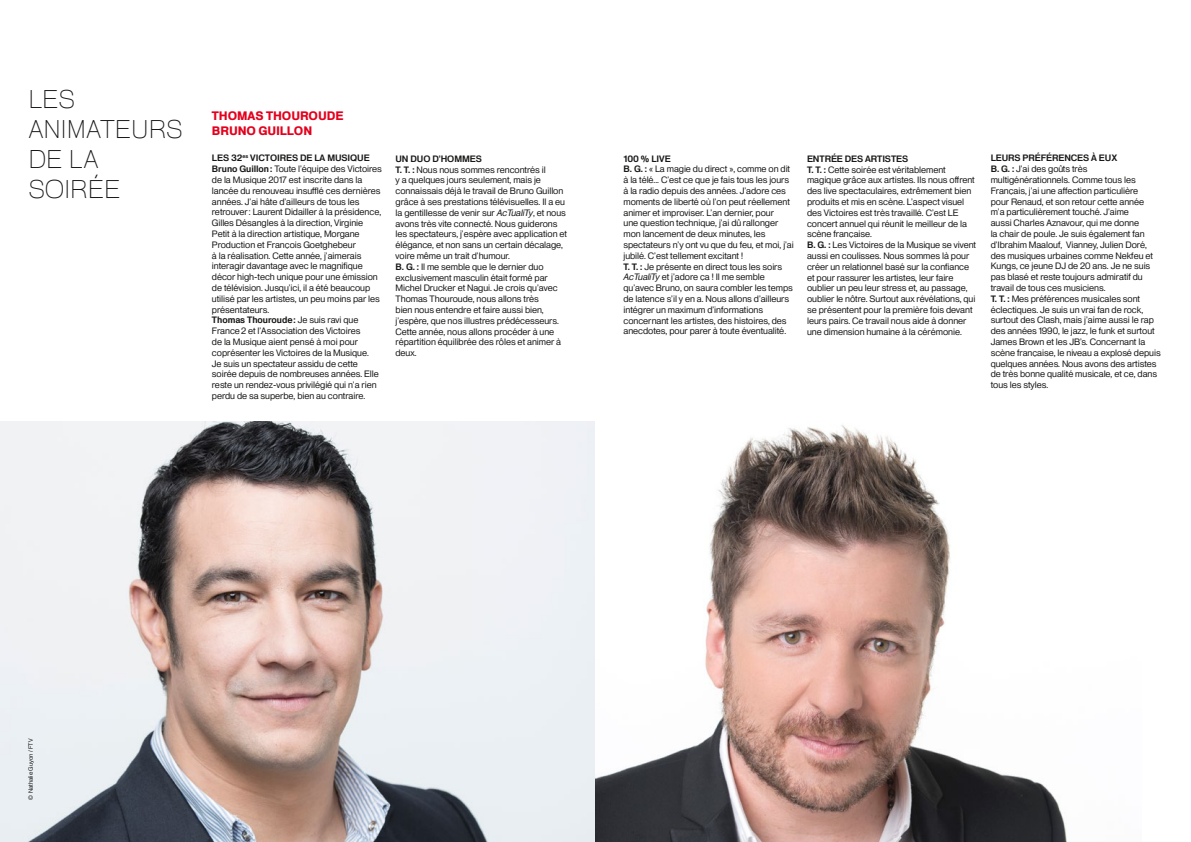
<style>
.page{position:relative;width:1191px;height:842px;background:#fff}
.page>*{position:absolute;margin:0;border:0;box-sizing:border-box;transform-origin:0 0}
.t1{font:100 25px/30px "FTV Heldustry";color:#181716}
.t2{font:900 12px "FTV Heldustry";color:#e4001d}
.t3{font:9px/10.8px "FTV Heldustry";color:#181716}
.t4{font:600 9px "FTV Heldustry";color:#181716}
.t5{font:6px "FTV Heldustry";color:#181716}
.s1{font-weight:600}
.s2{font-style:italic}
</style>
<div class="page">
<img style="left:0;top:421px;width:1067px;height:421px">
<p class="t1" style="left:28px;top:83px;width:156px">LES<br>ANIMATEURS<br>DE LA</p>
<p class="t1" style="left:28px;top:173px;width:94px">SOIRÉE</p>
<p class="t2" style="left:212px;top:109px;width:133px">THOMAS THOUROUDE</p>
<p class="t2" style="left:212px;top:123px;width:102px">BRUNO GUILLON</p>
<p class="t4" style="left:212px;top:153px;width:159px">LES 32<sup>es</sup> VICTOIRES DE LA MUSIQUE</p>
<p class="t3" style="left:212px;top:164px;width:171px"><span class="s1">Bruno Guillon:</span> Toute l’équipe des Victoires de la Musique 2017 est inscrite dans la lancée du renouveau insufflé ces dernières années. J’ai hâte d’ailleurs de tous les retrouver: Laurent Didailler à la présidence, Gilles Désangles à la direction, Virginie Petit à la direction artistique, Morgane Production et François Goetghebeur<br>à la réalisation. Cette année, j’aimerais interagir davantage avec le magnifique décor high-tech unique pour une émission de télévision. Jusqu’ici, il a été beaucoup utilisé par les artistes, un peu moins par les présentateurs.</p>
<p class="t3" style="left:212px;top:315px;width:168px"><span class="s1">Thomas Thouroude:</span> Je suis ravi que France2 et l’Association des Victoires<br>de la Musique aient pensé à moi pour coprésenter les Victoires de la Musique.<br>Je suis un spectateur assidu de cette soirée depuis de nombreuses années. Elle reste un rendez-vous privilégié qui n’a rien perdu de sa superbe, bien au contraire.</p>
<p class="t4" style="left:395px;top:153px;width:88px">UN DUO D’HOMMES</p>
<p class="t3" style="left:395px;top:164px;width:173px"><span class="s1">T. T. :</span> Nous nous sommes rencontrés il<br>y a quelques jours seulement, mais je connaissais déjà le travail de Bruno Guillon grâce à ses prestations télévisuelles. Il a eu la gentillesse de venir sur <span class="s2">AcTualiTy</span>, et nous avons très vite connecté. Nous guiderons les spectateurs, j’espère avec application et élégance, et non sans un certain décalage, voire même un trait d’humour.</p>
<p class="t3" style="left:395px;top:261px;width:167px"><span class="s1">B. G. :</span> Il me semble que le dernier duo exclusivement masculin était formé par Michel Drucker et Nagui. Je crois qu’avec Thomas Thouroude, nous allons très<br>bien nous entendre et faire aussi bien, j’espère, que nos illustres prédécesseurs.<br>Cette année, nous allons procéder à une répartition équilibrée des rôles et animer à deux.</p>
<p class="t4" style="left:623px;top:153px;width:49px">100 % LIVE</p>
<p class="t3" style="left:623px;top:164px;width:172px"><span class="s1">B. G. :</span> « La magie du direct », comme on dit à la télé... C’est ce que je fais tous les jours à la radio depuis des années. J’adore ces moments de liberté où l’on peut réellement animer et improviser. L’an dernier, pour<br>une question technique, j’ai dû rallonger mon lancement de deux minutes, les spectateurs n’y ont vu que du feu, et moi, j’ai jubilé. C’est tellement excitant !</p>
<p class="t3" style="left:623px;top:261px;width:171px"><span class="s1">T. T. :</span> Je présente en direct tous les soirs <span class="s2">AcTualiTy</span> et j’adore ça ! Il me semble qu’avec Bruno, on saura combler les temps de latence s’il y en a. Nous allons d’ailleurs intégrer un maximum d’informations concernant les artistes, des histoires, des anecdotes, pour parer à toute éventualité.</p>
<p class="t4" style="left:807px;top:153px;width:103px">ENTRÉE DES ARTISTES</p>
<p class="t3" style="left:807px;top:164px;width:169px"><span class="s1">T. T. :</span> Cette soirée est véritablement magique grâce aux artistes. Ils nous offrent des live spectaculaires, extrêmement bien produits et mis en scène. L’aspect visuel des Victoires est très travaillé. C’est LE concert annuel qui réunit le meilleur de la scène française.</p>
<p class="t3" style="left:807px;top:239px;width:170px"><span class="s1">B. G. :</span> Les Victoires de la Musique se vivent aussi en coulisses. Nous sommes là pour créer un relationnel basé sur la confiance et pour rassurer les artistes, leur faire oublier un peu leur stress et, au passage, oublier le nôtre. Surtout aux révélations, qui se présentent pour la première fois devant leurs pairs. Ce travail nous aide à donner une dimension humaine à la cérémonie.</p>
<p class="t4" style="left:990px;top:153px;width:127px">LEURS PRÉFÉRENCES À EUX</p>
<p class="t3" style="left:990px;top:164px;width:164px"><span class="s1">B. G. :</span> J’ai des goûts très multigénérationnels. Comme tous les Français, j’ai une affection particulière pour Renaud, et son retour cette année m’a particulièrement touché. J’aime<br>aussi Charles Aznavour, qui me donne<br>la chair de poule. Je suis également fan d’Ibrahim Maalouf, Vianney, Julien Doré, des musiques urbaines comme Nekfeu et Kungs, ce jeune DJ de 20 ans. Je ne suis pas blasé et reste toujours admiratif du travail de tous ces musiciens.</p>
<p class="t3" style="left:990px;top:293px;width:171px"><span class="s1">T. T. :</span> Mes préférences musicales sont éclectiques. Je suis un vrai fan de rock, surtout des Clash, mais j’aime aussi le rap des années 1990, le jazz, le funk et surtout James Brown et les JB’s. Concernant la scène française, le niveau a explosé depuis quelques années. Nous avons des artistes de très bonne qualité musicale, et ce, dans tous les styles.</p>
<p class="t5" style="left:27px;top:799px;width:62px;rotate:-90deg">© Nathalie Guyon / FTV</p>
</div>
